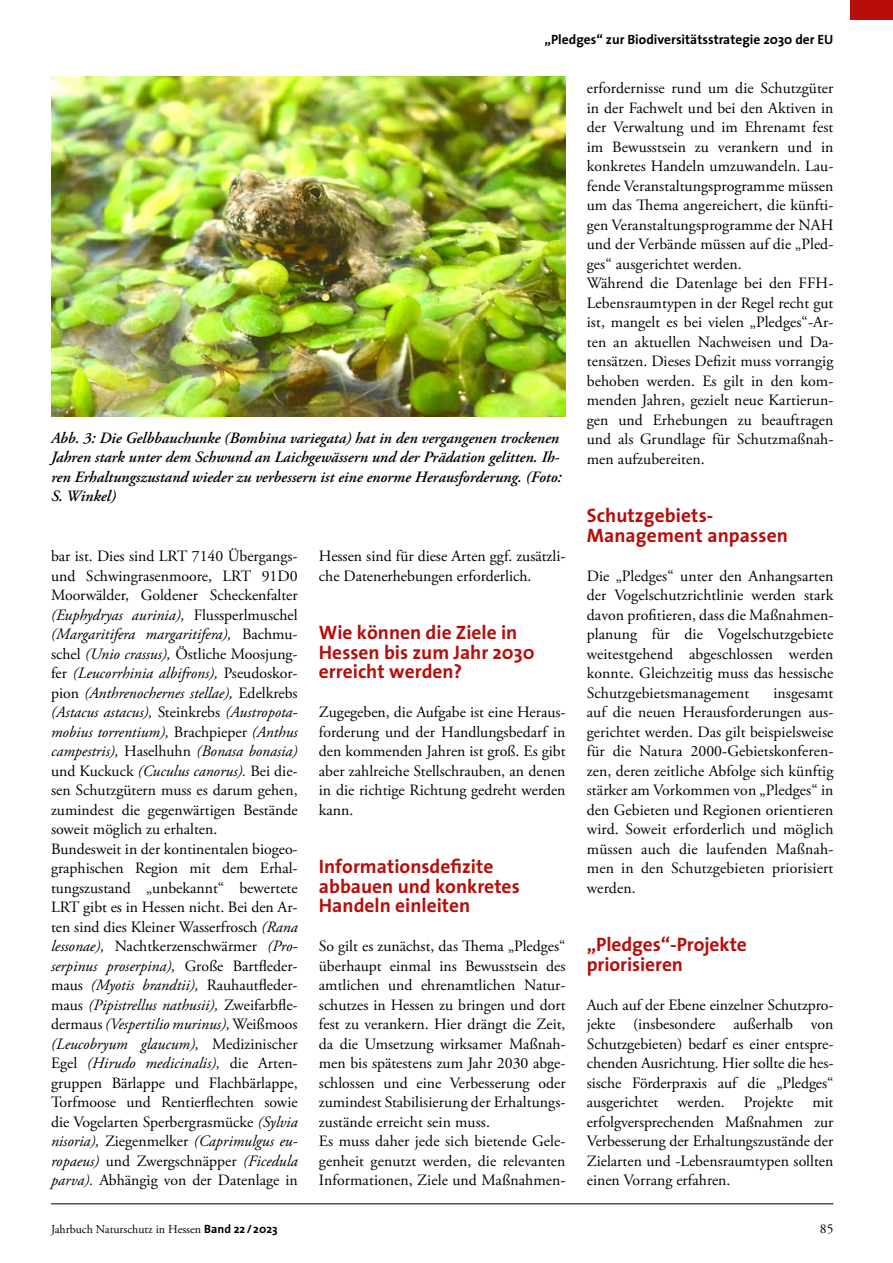
<style>
.page{position:relative;width:893px;height:1263px;background:#fff}
.page>*{position:absolute;margin:0;border:0;box-sizing:border-box;transform-origin:0 0}
._02_Subline_4{font:700 19.5px/19.5px "The Sans";color:#b70e0c}
._04_Fließtext{font:700 19.5px "The Sans";letter-spacing:.005em;color:#b70e0c}
._04_Fließtext-2{font:15.75px/19.5px "Adobe Garamond Pro";letter-spacing:-.005em;color:#000;text-align:justify}
._07_BU{font:italic 600 15.75px/19.5px "Adobe Garamond Pro";color:#000}
._06_Thema{font:700 13.5px "The Sans";color:#000}
.t1{font:13.5px "Adobe Garamond Pro";color:#000}
.t2{font:12px "Adobe Garamond Pro";color:#000}
.s1{font-style:italic}
.s2{font-family:"The Sans";font-weight:700}
</style>
<div class="page">
<hr style="left:51px;top:1203px;width:782px;height:1px;background:#000">
<div style="left:850px;top:0;width:43px;height:20px;background:#b70e0c"></div>
<img style="left:51px;top:77px;width:515px;height:340px">
<p class="_06_Thema" style="left:545px;top:28px;width:290px">„Pledges“ zur Biodiversitätsstrategie 2030 der EU</p>
<p class="_04_Fließtext-2" style="left:587px;top:79px;width:248px">erfordernisse rund um die Schutzgüter in der Fachwelt und bei den Aktiven in der Verwaltung und im Ehrenamt fest im Bewusstsein zu verankern und in konkretes Handeln umzuwandeln. Lau&shy;fende Veranstaltungsprogramme müssen um das Thema angereichert, die künfti&shy;gen Veranstaltungsprogramme der NAH und der Verbände müssen auf die „Pled&shy;ges“ ausgerichtet werden.</p>
<p class="_04_Fließtext-2" style="left:587px;top:274px;width:248px">Während die Datenlage bei den FFH-Lebensraumtypen in der Regel recht gut ist, mangelt es bei vielen „Pledges“-Ar&shy;ten an aktuellen Nachweisen und Da&shy;tensätzen. Dieses Defizit muss vorrangig behoben werden. Es gilt in den kom&shy;menden Jahren, gezielt neue Kartierun&shy;gen und Erhebungen zu beauftragen und als Grundlage für Schutzmaßnah&shy;men aufzubereiten.</p>
<p class="_07_BU" style="left:51px;top:428px;width:512px">Abb. 3: Die Gelbbauchunke (Bombina variegata) hat in den vergangenen trockenen Jahren stark unter dem Schwund an Laichgewässern und der Prädation gelitten. Ih&shy;ren Erhaltungszustand wieder zu verbessern ist eine enorme Herausforderung. (Foto:<br>S. Winkel)</p>
<p class="_04_Fließtext-2" style="left:51px;top:547px;width:248px">bar ist. Dies sind LRT 7140 Übergangs&shy;und Schwingrasenmoore, LRT 91D0<br>Moorwälder, Goldener Scheckenfalter <span class="s1">(Euphydryas aurinia),</span> Flussperlmuschel <span class="s1">(Margaritifera margaritifera),</span> Bachmu&shy;schel <span class="s1">(Unio crassus),</span> Östliche Moosjung&shy;fer <span class="s1">(Leucorrhinia albifrons),</span> Pseudoskor&shy;pion <span class="s1">(Anthrenochernes stellae),</span> Edelkrebs <span class="s1">(Astacus astacus),</span> Steinkrebs <span class="s1">(Austropota&shy;mobius torrentium),</span> Brachpieper <span class="s1">(Anthus campestris),</span> Haselhuhn <span class="s1">(Bonasa bonasia) </span>und Kuckuck <span class="s1">(Cuculus canorus).</span> Bei die&shy;sen Schutzgütern muss es darum gehen, zumindest die gegenwärtigen Bestände soweit möglich zu erhalten.</p>
<p class="_04_Fließtext-2" style="left:51px;top:839px;width:248px">Bundesweit in der kontinentalen biogeo&shy;graphischen Region mit dem Erhal&shy;tungszustand „unbekannt“ bewertete LRT gibt es in Hessen nicht. Bei den Ar&shy;ten sind dies Kleiner Wasserfrosch <span class="s1">(Rana lessonae),</span> Nachtkerzenschwärmer <span class="s1">(Pro&shy;serpinus proserpina),</span> Große Bartfleder&shy;maus <span class="s1">(Myotis brandtii),</span> Rauhautfleder&shy;maus <span class="s1">(Pipistrellus nathusii),</span> Zweifarbfle&shy;dermaus <span class="s1">(Vespertilio murinus),</span> Weißmoos <span class="s1">(Leucobryum glaucum),</span> Medizinischer Egel <span class="s1">(Hirudo medicinalis),</span> die Arten&shy;gruppen Bärlappe und Flachbärlappe, Torfmoose und Rentierflechten sowie die Vogelarten Sperbergrasmücke <span class="s1">(Sylvia nisoria),</span> Ziegenmelker <span class="s1">(Caprimulgus eu&shy;ropaeus)</span> und Zwergschnäpper <span class="s1">(Ficedula parva).</span> Abhängig von der Datenlage in</p>
<p class="_04_Fließtext-2" style="left:319px;top:547px;width:248px">Hessen sind für diese Arten ggf. zusätzli&shy;che Datenerhebungen erforderlich.</p>
<p class="_02_Subline_4" style="left:319px;top:622px;width:217px">Wie können die Ziele in<br>Hessen bis zum Jahr 2030 erreicht werden?</p>
<p class="_04_Fließtext-2" style="left:319px;top:703px;width:248px">Zugegeben, die Aufgabe ist eine Heraus&shy;forderung und der Handlungsbedarf in den kommenden Jahren ist groß. Es gibt aber zahlreiche Stellschrauben, an denen in die richtige Richtung gedreht werden kann.</p>
<p class="_02_Subline_4" style="left:319px;top:856px;width:176px">Informationsdefizite</p>
<p class="_02_Subline_4" style="left:319px;top:876px;width:202px">abbauen und konkretes</p>
<p class="_02_Subline_4" style="left:319px;top:895px;width:153px">Handeln einleiten</p>
<p class="_04_Fließtext-2" style="left:319px;top:937px;width:248px">So gilt es zunächst, das Thema „Pledges“ überhaupt einmal ins Bewusstsein des amtlichen und ehrenamtlichen Natur&shy;schutzes in Hessen zu bringen und dort fest zu verankern. Hier drängt die Zeit, da die Umsetzung wirksamer Maßnah&shy;men bis spätestens zum Jahr 2030 abge&shy;schlossen und eine Verbesserung oder zumindest Stabilisierung der Erhaltungs&shy;zustände erreicht sein muss.</p>
<p class="_04_Fließtext-2" style="left:319px;top:1132px;width:248px">Es muss daher jede sich bietende Gele&shy;genheit genutzt werden, die relevanten Informationen, Ziele und Maßnahmen-</p>
<p class="_04_Fließtext" style="left:587px;top:499px;width:128px">Schutzgebiets-</p>
<p class="_04_Fließtext" style="left:587px;top:519px;width:203px">Management anpassen</p>
<p class="_04_Fließtext-2" style="left:587px;top:566px;width:248px">Die „Pledges“ unter den Anhangsarten der Vogelschutzrichtlinie werden stark davon profitieren, dass die Maßnahmen&shy;planung für die Vogelschutzgebiete weitestgehend abgeschlossen werden konnte. Gleichzeitig muss das hessische Schutzgebietsmanagement</p>
<p class="_04_Fließtext-2" style="left:587px;top:683px;width:248px;text-indent:187px">insgesamt auf die neuen Herausforderungen aus&shy;gerichtet werden. Das gilt beispielsweise für die Natura 2000-Gebietskonferen&shy;zen, deren zeitliche Abfolge sich künftig stärker am Vorkommen von „Pledges“ in den Gebieten und Regionen orientieren wird. Soweit erforderlich und möglich müssen auch die laufenden Maßnah&shy;men in den Schutzgebieten priorisiert werden.</p>
<p class="_02_Subline_4" style="left:587px;top:934px;width:162px">„Pledges“-Projekte priorisieren</p>
<p class="_04_Fließtext-2" style="left:587px;top:995px;width:248px">Auch auf der Ebene einzelner Schutzpro&shy;jekte (insbesondere außerhalb von Schutzgebieten) bedarf es einer entspre&shy;chenden Ausrichtung. Hier sollte die hes&shy;sische Förderpraxis auf die „Pledges“ ausgerichtet werden. Projekte mit erfolgversprechenden Maßnahmen zur Verbesserung der Erhaltungszustände der Zielarten und -Lebensraumtypen sollten einen Vorrang erfahren.</p>
<p class="t2" style="left:51px;top:1222px;width:228px">Jahrbuch Naturschutz in Hessen <span class="s2">Band 22 / 2023</span></p>
<p class="t1" style="left:820px;top:1221px;width:15px">85</p>
</div>
